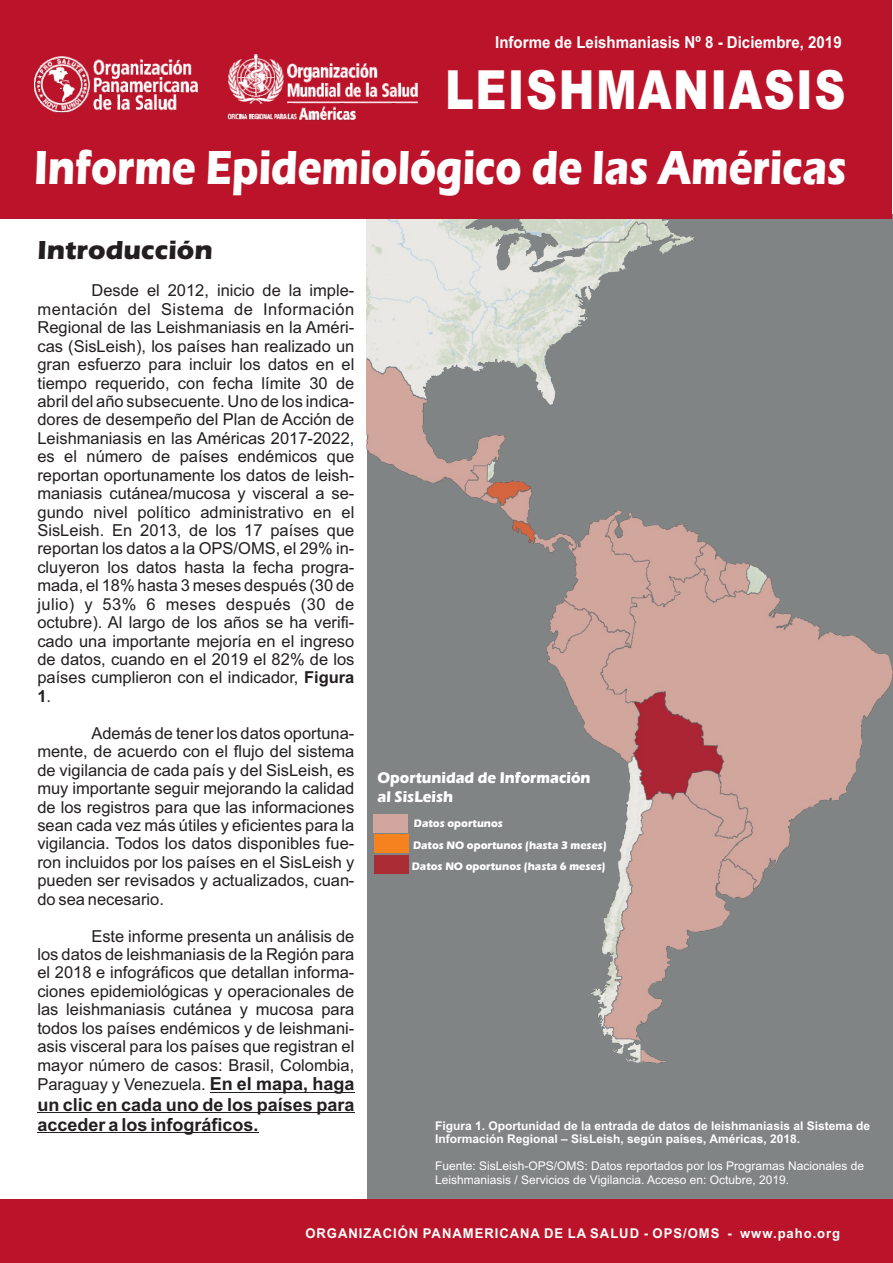
<style>
.page{position:relative;width:893px;height:1263px;background:#fff}
.page>*{position:absolute;margin:0;border:0;box-sizing:border-box;transform-origin:0 0}
.t1{font:900 54px "Arial";letter-spacing:.035em;color:#fff;scale:.8 1}
.t2{font:700 49.5px "Eras ITC";color:#fff;scale:.81 1}
.t3{font:700 27px "Eras ITC";color:#231f20}
.t4{font:700 18px/20.1px "Arial";color:#231f20}
.t5{font:16.5px/18.5px "Arial";color:#231f20;text-align:justify}
.t6{font:700 16.5px "Arial";color:#fff;scale:.91 1}
.t7{font:700 16.05px/18.5px "Eras ITC";color:#fff;scale:.91 1}
.t8{font:700 13.5px "Arial";letter-spacing:.075em;color:#fff}
.t9{font:12px/13.4px "Arial";color:#fff}
.t10{font:700 12px/13.4px "Arial";color:#fff}
.t11{font:700 11.25px/21.3px "Eras ITC";color:#fff;scale:.94 1}
.s1{font-weight:700}
.s2{font-weight:700;font-size:18px}
</style>
<div class="page">
<div style="left:367px;top:214px;width:525px;height:1024px;background:#808485"></div>
<img style="left:367px;top:219px;width:525px;height:845px">
<div style="left:374px;top:814px;width:34px;height:18px;background:#d1a69e"></div>
<div style="left:374px;top:835px;width:34px;height:18px;background:#f5821f"></div>
<div style="left:374px;top:856px;width:34px;height:18px;background:#aa2d36"></div>
<div style="left:0;top:0;width:891px;height:219px;background:#bb142a"></div>
<img style="left:34px;top:54px;width:384px;height:67px">
<div style="left:0;top:1199px;width:893px;height:64px;background:#bb142a"></div>
<hr style="left:210px;top:1092px;width:144px;height:1px;background:#231f20">
<hr style="left:37px;top:1112px;width:317px;height:1px;background:#231f20">
<hr style="left:37px;top:1132px;width:222px;height:1px;background:#231f20">
<p class="t6" style="left:495px;top:36px;width:382px">Informe de Leishmaniasis Nº 8 - Diciembre, 2019</p>
<h1 class="t1" style="left:445px;top:70px;width:502px">LEISHMANIASIS</h1>
<h2 class="t2" style="left:34px;top:149px;width:1004px">Informe Epidemiológico de las Américas</h2>
<h3 class="t3" style="left:37px;top:241px;width:177px">Introducción</h3>
<p class="t5" style="left:37px;top:283px;width:319px;text-indent:54px">Desde el 2012, inicio de la imple&shy;mentación del Sistema de Información Regional de las Leishmaniasis en la Améri&shy;cas (SisLeish), los países han realizado un gran esfuerzo para incluir los datos en el tiempo requerido, con fecha límite 30 de abril del año subsecuente. Uno de los indica&shy;dores de desempeño del Plan de Acción de Leishmaniasis en las Américas 2017-2022, es el número de países endémicos que reportan oportunamente los datos de leish&shy;maniasis cutánea/mucosa y visceral a se&shy;gundo nivel político administrativo en el SisLeish. En 2013, de los 17 países que reportan los datos a la OPS/OMS, el 29% in&shy;cluyeron los datos hasta la fecha progra&shy;mada, el 18% hasta 3 meses después (30 de julio) y 53% 6 meses después (30 de octubre). Al largo de los años se ha verifi&shy;cado una importante mejoría en el ingreso de datos, cuando en el 2019 el 82% de los países cumplieron con el indicador, <span class="s1">Figura 1</span>.</p>
<p class="t5" style="left:37px;top:725px;width:319px;text-indent:54px">Además de tener los datos oportuna&shy;mente, de acuerdo con el flujo del sistema de vigilancia de cada país y del SisLeish, es muy importante seguir mejorando la calidad de los registros para que las informaciones sean cada vez más útiles y eficientes para la vigilancia. Todos los datos disponibles fue&shy;ron incluidos por los países en el SisLeish y pueden ser revisados y actualizados, cuan&shy;do sea necesario.</p>
<p class="t5" style="left:37px;top:928px;width:319px;text-indent:54px">Este informe presenta un análisis de los datos de leishmaniasis de la Región para el 2018 e infográficos que detallan informa&shy;ciones epidemiológicas y operacionales de las leishmaniasis cutánea y mucosa para todos los países endémicos y de leishmani&shy;asis visceral para los países que registran el mayor número de casos: Brasil, Colombia, Paraguay y Venezuela. <span class="s2">En el mapa, haga</span></p>
<p class="t4" style="left:37px;top:1096px;width:319px">un clic en cada uno de los países para acceder a los infográficos.</p>
<p class="t7" style="left:378px;top:770px;width:236px">Oportunidad de Información al SisLeish</p>
<p class="t11" style="left:412px;top:814px;width:209px">Datos oportunos<br>Datos NO oportunos (hasta 3 meses)<br>Datos NO oportunos (hasta 6 meses)</p>
<p class="t10" style="left:435px;top:1120px;width:436px">Figura 1. Oportunidad de la entrada de datos de leishmaniasis al Sistema de<br>Información Regional – SisLeish, según países, Américas, 2018.</p>
<p class="t9" style="left:435px;top:1160px;width:430px">Fuente: SisLeish-OPS/OMS: Datos reportados por los Programas Nacionales de<br>Leishmaniasis / Servicios de Vigilancia. Acceso en: Octubre, 2019.</p>
<p class="t8" style="left:305px;top:1228px;width:536px">ORGANIZACIÓN PANAMERICANA DE LA SALUD - OPS/OMS - www.paho.org</p>
</div>
